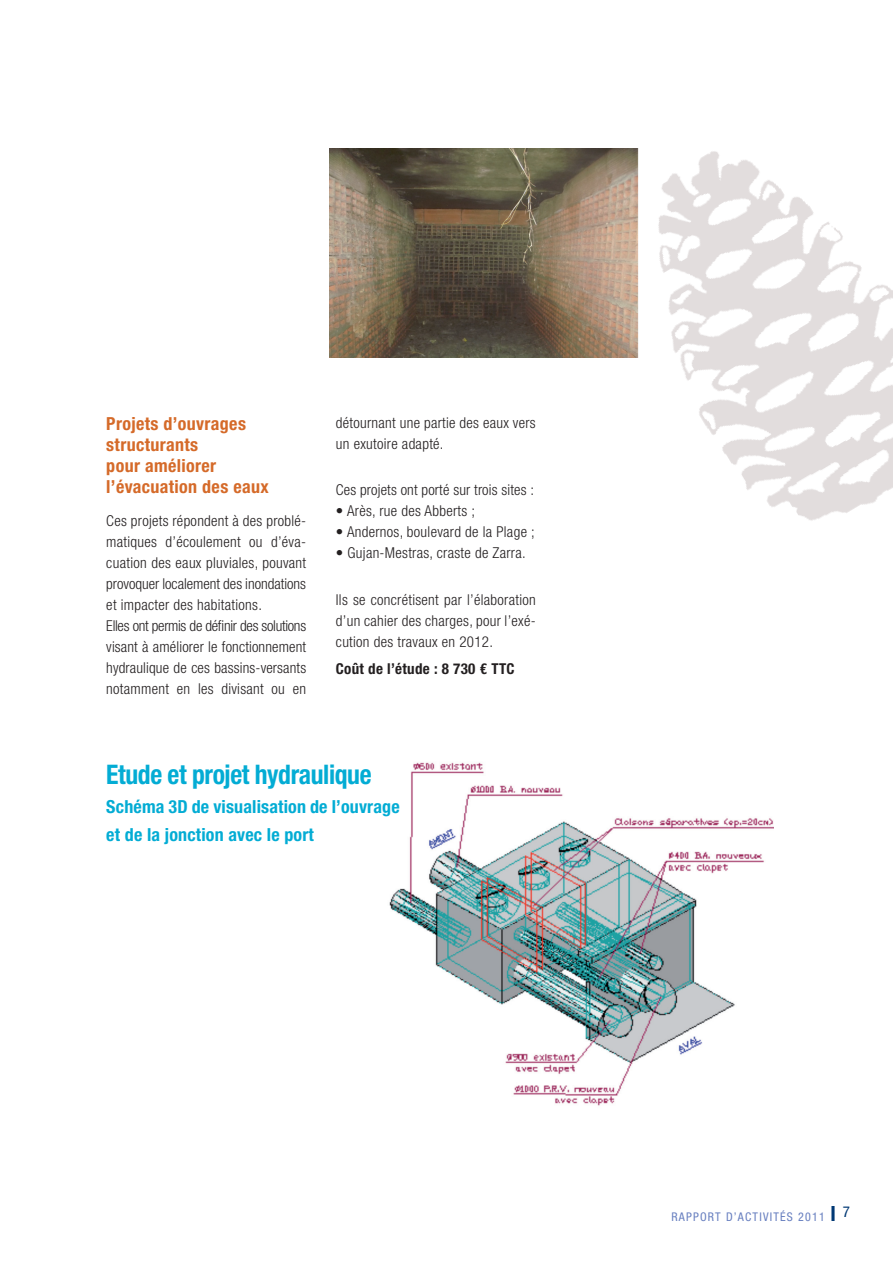
<style>
.page{position:relative;width:893px;height:1263px;background:#fff}
.page>*{position:absolute;margin:0;border:0;box-sizing:border-box;transform-origin:0 0}
.t1{font:700 condensed 27px "Helvetica Neue";letter-spacing:-.015em;color:#03acd4;scale:.95 1}
.t2{font:700 condensed 18px/21px "Helvetica Neue";letter-spacing:.02em;color:#d56a29}
.t3{font:700 condensed 18px/28.5px "Helvetica Neue";letter-spacing:.01em;color:#03acd4}
.t4{font:300 condensed 15px/21px "Helvetica Neue";letter-spacing:.02em;color:#231f20}
.t5{font:700 condensed 15px "Helvetica Neue";letter-spacing:.02em;color:#231f20}
.t6{font:condensed 12px "Helvetica Neue";letter-spacing:.1em;color:#667ebf}
.s1{font-family:"LT Euro Money";font-weight:400;font-stretch:normal}
.s2{font-weight:700;font-size:21px;color:#013874}
</style>
<div class="page">
<img style="left:560px;top:148px;width:333px;height:373px">
<img style="left:389px;top:762px;width:385px;height:344px">
<img style="left:330px;top:149px;width:310px;height:208px">
<p class="t2" style="left:106px;top:413px;width:164px">Projets d’ouvrages structurants<br>pour améliorer l’évacuation des eaux</p>
<p class="t4" style="left:106px;top:510px;width:201px">Ces projets répondent à des problé&shy;matiques d’écoulement ou d’éva&shy;cuation des eaux pluviales, pouvant provoquer localement des inondations et impacter des habitations.<br>Elles ont permis de définir des solutions visant à améliorer le fonctionnement hydraulique de ces bassins-versants notamment en les divisant ou en</p>
<p class="t4" style="left:336px;top:412px;width:201px">détournant une partie des eaux vers un exutoire adapté.</p>
<p class="t4" style="left:336px;top:479px;width:200px">Ces projets ont porté sur trois sites :</p>
<p class="t4" style="left:336px;top:500px;width:141px">• Arès, rue des Abberts ;</p>
<p class="t4" style="left:336px;top:521px;width:200px">• Andernos, boulevard de la Plage ;</p>
<p class="t4" style="left:336px;top:542px;width:191px">• Gujan-Mestras, craste de Zarra.</p>
<p class="t4" style="left:336px;top:589px;width:201px;text-align:justify">Ils se concrétisent par l’élaboration d’un cahier des charges, pour l’exé&shy;cution des travaux en 2012.</p>
<p class="t5" style="left:336px;top:659px;width:180px">Coût de l’étude : 8 730 <span class="s1">u</span> TTC</p>
<h1 class="t1" style="left:106px;top:758px;width:281px">Etude et projet hydraulique</h1>
<p class="t3" style="left:106px;top:792px;width:295px">Schéma 3D de visualisation de l’ouvrage et de la jonction avec le port</p>
<p class="t6" style="left:671px;top:1210px;width:180px">RAPPORT D’ACTIVITÉS 2011 <span class="s2">I</span> <sup>7</sup></p>
</div>
